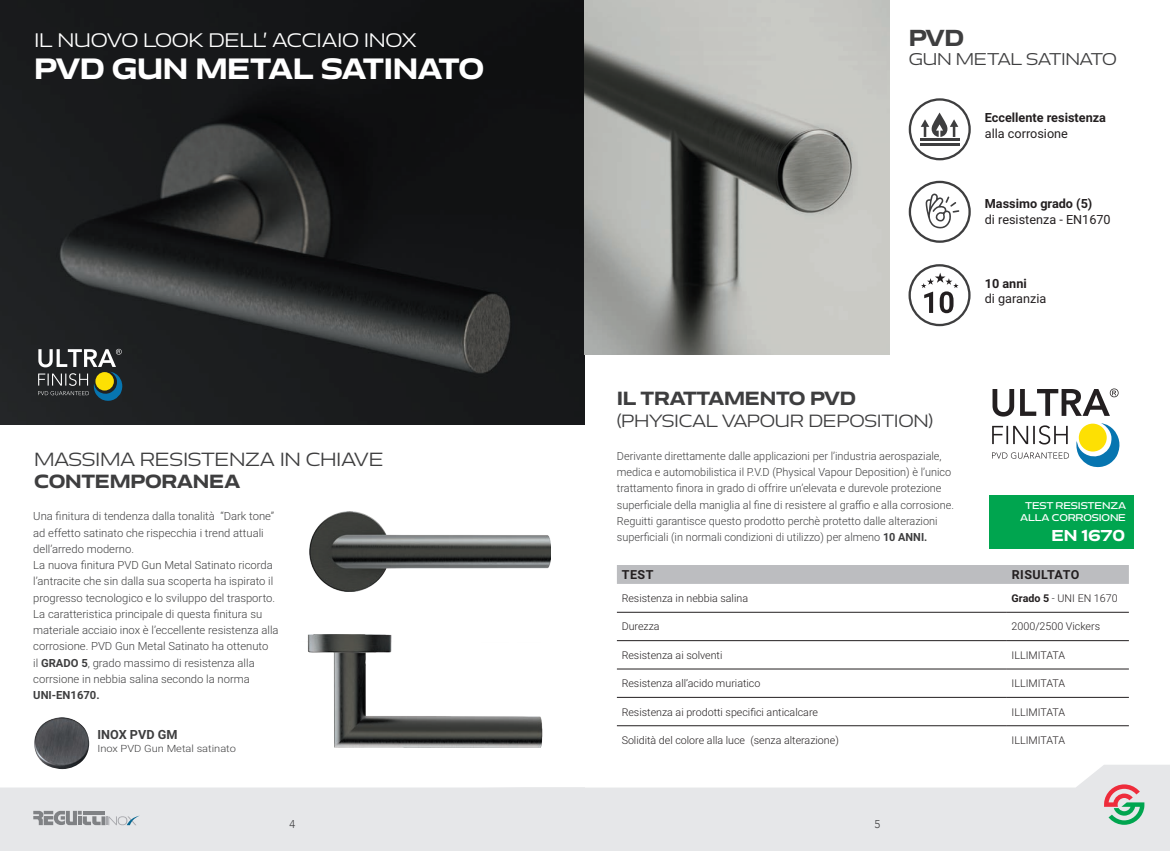
<style>
.page{position:relative;width:1170px;height:851px;background:#fff}
.page>*{position:absolute;margin:0;border:0;box-sizing:border-box;transform-origin:0 0}
.t1{font:700 27px "Aero";letter-spacing:-.02em;color:#fff}
.t2{font:700 21.25px "Aero";color:#3e3e3f}
.t3{font:18px "Aero";letter-spacing:-.02em;color:#fff}
.t4{font:700 17.5px "Aero";letter-spacing:-.02em;color:#3e3e3f}
.t5{font:17.5px "Aero";letter-spacing:-.02em;color:#3e3e3f}
.t6{font:16.25px "Aero";letter-spacing:-.02em;color:#3e3e3f}
.t7{font:15.62px "Aero";letter-spacing:-.04em;color:#3e3e3f}
.t8{font:700 14.5px "Aero";letter-spacing:-.02em;color:#fff}
.t9{font:12.62px "Roboto";color:#231f20}
.t10{font:700 12.62px "Roboto";color:#231f20}
.t11{font:700 12.62px "Roboto";color:#3e3e3f}
.t12{font:700 12.5px "Roboto";letter-spacing:.035em;color:#231f20}
.t13{font:300 11.25px/16.2px "Roboto";color:#3e3e3f}
.t14{font:700 11.25px "Roboto";color:#3e3e3f}
.t15{font:300 11.25px "Avenir 35";color:#3e3e3f}
.t16{font:300 10.75px "Roboto";color:#231f20}
.t17{font:300 10px "Roboto";color:#3e3e3f;scale:1.11 1}
.t18{font:500 9px/12.4px "Aero";letter-spacing:-.02em;color:#fff;text-align:center}
.s1{font-weight:700}
</style>
<div class="page">
<svg style="left:585px;top:765px;width:584px;height:85px;fill:#e6e7e9"></svg>
<svg style="left:1103px;top:784px;width:41px;height:40px;background:#b4b2a3"></svg>
<div style="left:0;top:787px;width:585px;height:63px;background:#e6e7e9"></div>
<img style="left:0;top:0;width:585px;height:424px">
<img style="left:585px;top:0;width:304px;height:354px">
<svg style="left:908px;top:98px;width:62px;height:62px"></svg>
<div style="left:617px;top:565px;width:511px;height:18px;background:#bcbdc0"></div>
<hr style="left:617px;top:612px;width:389px;height:1px;background:#231f20">
<hr style="left:1006px;top:612px;width:122px;height:1px;background:#231f20">
<hr style="left:617px;top:640px;width:389px;height:1px;background:#231f20">
<hr style="left:1006px;top:640px;width:122px;height:1px;background:#231f20">
<hr style="left:617px;top:668px;width:389px;height:1px;background:#231f20">
<hr style="left:1006px;top:668px;width:122px;height:1px;background:#231f20">
<hr style="left:617px;top:697px;width:389px;height:1px;background:#231f20">
<hr style="left:1006px;top:697px;width:122px;height:1px;background:#231f20">
<hr style="left:617px;top:725px;width:389px;height:1px;background:#231f20">
<hr style="left:1006px;top:725px;width:122px;height:1px;background:#231f20">
<svg style="left:908px;top:264px;width:62px;height:62px"></svg>
<svg style="left:908px;top:181px;width:62px;height:62px"></svg>
<img style="left:309px;top:511px;width:241px;height:80px">
<img style="left:307px;top:634px;width:236px;height:113px">
<img style="left:34px;top:717px;width:48px;height:52px">
<svg style="left:38px;top:349px;width:86px;height:52px;background:#525850"></svg>
<svg style="left:992px;top:452px;width:76px;height:6px"></svg>
<svg style="left:992px;top:425px;width:75px;height:19px"></svg>
<svg style="left:992px;top:388px;width:126px;height:28px"></svg>
<svg style="left:1076px;top:423px;width:44px;height:45px"></svg>
<div style="left:989px;top:495px;width:144px;height:53px;background:#00a54f"></div>
<h3 class="t3" style="left:34px;top:29px;width:384px">IL NUOVO LOOK DELL’ ACCIAIO INOX</h3>
<h1 class="t1" style="left:34px;top:52px;width:451px">PVD GUN METAL SATINATO</h1>
<h3 class="t5" style="left:34px;top:448px;width:351px">MASSIMA RESISTENZA IN CHIAVE</h3>
<h3 class="t4" style="left:34px;top:471px;width:208px">CONTEMPORANEA</h3>
<p class="t13" style="left:33px;top:507px;width:247px">Una finitura di tendenza dalla tonalità “Dark tone” ad effetto satinato che rispecchia i trend attuali dell’arredo moderno.<br>La nuova finitura PVD Gun Metal Satinato ricorda l’antracite che sin dalla sua scoperta ha ispirato il progresso tecnologico e lo sviluppo del trasporto.<br>La caratteristica principale di questa finitura su materiale acciaio inox è l’eccellente resistenza alla corrosione. PVD Gun Metal Satinato ha ottenuto<br>il <span class="s1">GRADO 5</span>, grado massimo di resistenza alla corrsione in nebbia salina secondo la norma</p>
<p class="t14" style="left:33px;top:687px;width:68px">UNI-EN1670.</p>
<p class="t11" style="left:97px;top:725px;width:81px">INOX PVD GM</p>
<p class="t17" style="left:97px;top:741px;width:126px">Inox PVD Gun Metal satinato</p>
<h2 class="t2" style="left:908px;top:25px;width:57px">PVD</h2>
<h3 class="t7" style="left:908px;top:49px;width:210px">GUN METAL SATINATO</h3>
<p class="t10" style="left:984px;top:109px;width:123px">Eccellente resistenza</p>
<p class="t9" style="left:984px;top:124px;width:85px">alla corrosione</p>
<p class="t10" style="left:984px;top:195px;width:109px">Massimo grado (5)</p>
<p class="t9" style="left:984px;top:210px;width:127px">di resistenza - EN1670</p>
<p class="t10" style="left:984px;top:274px;width:43px">10 anni</p>
<p class="t9" style="left:984px;top:290px;width:63px">di garanzia</p>
<h3 class="t4" style="left:617px;top:387px;width:241px">IL TRATTAMENTO PVD</h3>
<h3 class="t6" style="left:617px;top:410px;width:318px">(PHYSICAL VAPOUR DEPOSITION)</h3>
<p class="t13" style="left:617px;top:447px;width:338px">Derivante direttamente dalle applicazioni per l’industria aerospaziale, medica e automobilistica il P.V.D (Physical Vapour Deposition) è l’unico trattamento finora in grado di offrire un’elevata e durevole protezione superficiale della maniglia al fine di resistere al graffio e alla corrosione.<br>Reguitti garantisce questo prodotto perchè protetto dalle alterazioni superficiali (in normali condizioni di utilizzo) per almeno <span class="s1">10 ANNI.</span></p>
<p class="t18" style="left:1020px;top:499px;width:107px">TEST RESISTENZA<br>ALLA CORROSIONE</p>
<p class="t8" style="left:1051px;top:526px;width:75px">EN 1670</p>
<p class="t12" style="left:622px;top:566px;width:33px">TEST</p>
<p class="t12" style="left:1011px;top:566px;width:69px">RISULTATO</p>
<p class="t16" style="left:621px;top:590px;width:128px">Resistenza in nebbia salina</p>
<p class="t16" style="left:1011px;top:590px;width:107px"><span class="s1">Grado 5</span> - UNI EN 1670</p>
<p class="t16" style="left:621px;top:619px;width:40px">Durezza</p>
<p class="t16" style="left:1011px;top:619px;width:90px">2000/2500 Vickers</p>
<p class="t16" style="left:621px;top:647px;width:102px">Resistenza ai solventi</p>
<p class="t16" style="left:1011px;top:647px;width:55px">ILLIMITATA</p>
<p class="t16" style="left:621px;top:675px;width:140px">Resistenza all’acido muriatico</p>
<p class="t16" style="left:1011px;top:675px;width:55px">ILLIMITATA</p>
<p class="t16" style="left:621px;top:704px;width:198px">Resistenza ai prodotti specifici anticalcare</p>
<p class="t16" style="left:1011px;top:704px;width:55px">ILLIMITATA</p>
<p class="t16" style="left:621px;top:732px;width:219px">Solidità del colore alla luce (senza alterazione)</p>
<p class="t16" style="left:1011px;top:732px;width:55px">ILLIMITATA</p>
<p class="t15" style="left:289px;top:817px;width:7px">4</p>
<p class="t15" style="left:874px;top:817px;width:7px">5</p>
</div>
